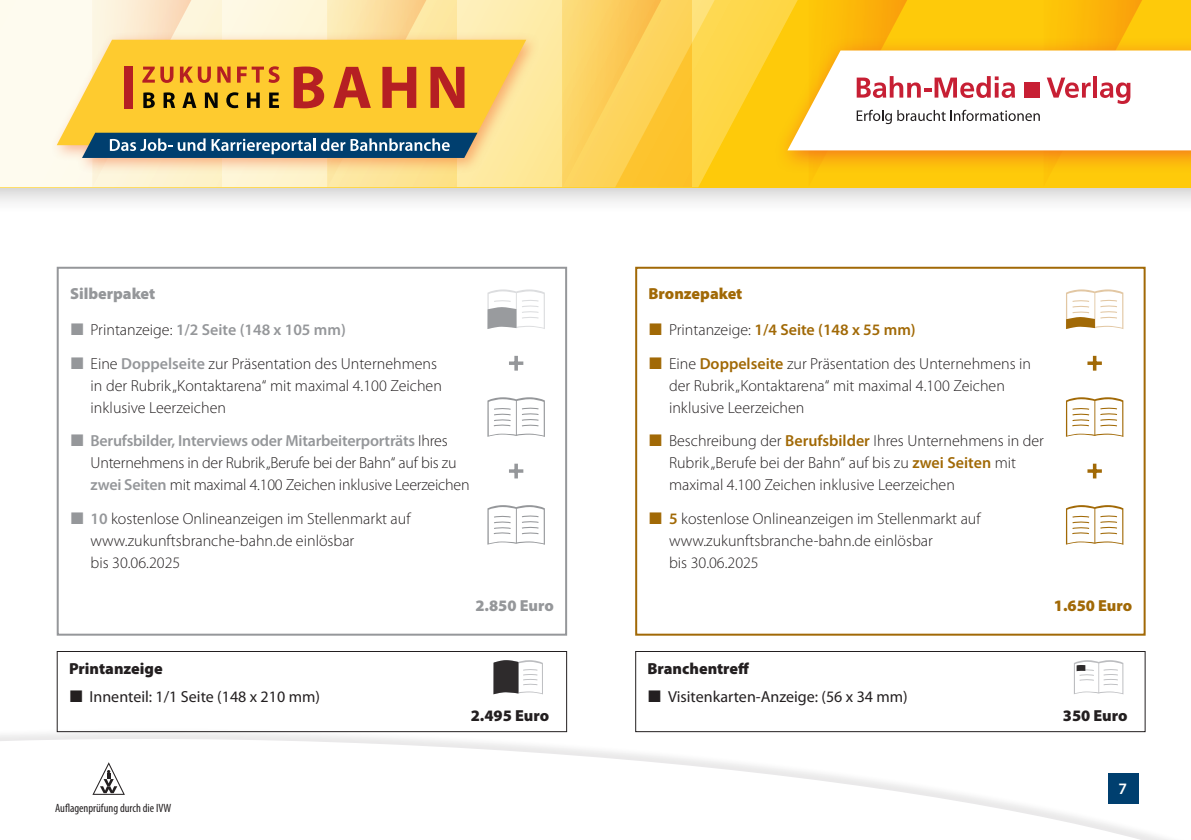
<style>
.page{position:relative;width:1191px;height:840px;background:#fff}
.page>*{position:absolute;margin:0;border:0;box-sizing:border-box;transform-origin:0 0}
.t1{font:300 16px/22px "Myriad Pro";color:#231f20}
.t2{font:16px "Myriad Pro";color:#231f20}
.t3{font:900 16px "Myriad Pro";color:#231f20}
.t4{font:900 16px "Myriad Pro";color:#a16906}
.t5{font:900 16px "Myriad Pro";color:#95979a}
.t6{font:600 16px "Myriad Pro";color:#fff}
.t7{font:condensed 12px "Myriad Pro";color:#231f20}
.s1{font-weight:600;color:#95979a}
.s2{font-weight:600;color:#a16906}
</style>
<div class="page">
<svg style="left:0;top:721px;width:1164px;height:118px"></svg>
<div style="left:0;top:0;width:1191px;height:215px;background:#231f20;opacity:.32"></div>
<svg style="left:715px;top:0;width:108px;height:187px"></svg>
<svg style="left:0;top:0;width:715px;height:187px"></svg>
<svg style="left:563px;top:0;width:129px;height:186px"></svg>
<div style="left:774px;top:36px;width:417px;height:138px;background:#f25b21;opacity:.75"></div>
<svg style="left:787px;top:50px;width:404px;height:100px"></svg>
<svg style="left:808px;top:0;width:364px;height:186px"></svg>
<div style="left:1024px;top:82px;width:16px;height:15px;background:#c71f34"></div>
<div style="left:50px;top:32px;width:490px;height:142px;background:#f25b21;opacity:.45"></div>
<svg style="left:57px;top:40px;width:469px;height:105px"></svg>
<svg style="left:82px;top:0;width:395px;height:186px"></svg>
<div style="left:1108px;top:772px;width:30px;height:31px;background:#003f6f"></div>
<svg style="left:92px;top:761px;width:33px;height:33px"></svg>
<div style="left:635px;top:266px;width:510px;height:369px;border:2px solid #a16906"></div>
<svg style="left:1066px;top:289px;width:57px;height:40px"></svg>
<svg style="left:1066px;top:397px;width:57px;height:40px"></svg>
<svg style="left:1066px;top:505px;width:57px;height:39px"></svg>
<svg style="left:1087px;top:355px;width:15px;height:16px"></svg>
<svg style="left:1087px;top:463px;width:15px;height:16px"></svg>
<div style="left:57px;top:266px;width:510px;height:369px;border:2px solid #95979a"></div>
<svg style="left:487px;top:289px;width:58px;height:40px"></svg>
<svg style="left:487px;top:397px;width:58px;height:40px"></svg>
<svg style="left:487px;top:505px;width:58px;height:39px"></svg>
<svg style="left:509px;top:355px;width:15px;height:16px"></svg>
<svg style="left:509px;top:463px;width:15px;height:16px"></svg>
<div style="left:57px;top:650px;width:510px;height:81px;border:1px solid #231f20"></div>
<div style="left:635px;top:650px;width:510px;height:81px;border:1px solid #231f20"></div>
<svg style="left:493px;top:660px;width:50px;height:34px"></svg>
<svg style="left:1074px;top:660px;width:49px;height:34px"></svg>
<p class="t5" style="left:70px;top:283px;width:87px">Silberpaket</p>
<p class="t1" style="left:91px;top:313px;width:348px;line-height:33.4px">Printanzeige: <span class="s1">1/2 Seite (148 x 105 mm)<br></span>Eine <span class="s1">Doppelseite</span> zur Präsentation des Unternehmens</p>
<p class="t1" style="left:91px;top:374px;width:353px">in der Rubrik „Kontaktarena“ mit maximal 4.100 Zeichen inklusive Leerzeichen</p>
<p class="t1" style="left:91px;top:429px;width:380px"><span class="s1">Berufsbilder, Interviews oder Mitarbeiterporträts</span> Ihres<br>Unternehmens in der Rubrik „Berufe bei der Bahn“ auf bis zu <span class="s1">zwei Seiten</span> mit maximal 4.100 Zeichen inklusive Leerzeichen</p>
<p class="t1" style="left:91px;top:507px;width:321px"><span class="s1">10</span> kostenlose Onlineanzeigen im Stellenmarkt auf www.zukunftsbranche-bahn.de einlösbar<br>bis 30.06.2025</p>
<p class="t4" style="left:648px;top:283px;width:95px">Bronzepaket</p>
<p class="t1" style="left:669px;top:313px;width:363px;line-height:33.4px">Printanzeige: <span class="s2">1/4 Seite (148 x 55 mm)<br></span>Eine <span class="s2">Doppelseite</span> zur Präsentation des Unternehmens in</p>
<p class="t1" style="left:669px;top:374px;width:337px">der Rubrik „Kontaktarena“ mit maximal 4.100 Zeichen inklusive Leerzeichen</p>
<p class="t1" style="left:669px;top:429px;width:376px">Beschreibung der <span class="s2">Berufsbilder</span> Ihres Unternehmens in der<br>Rubrik „Berufe bei der Bahn“ auf bis zu <span class="s2">zwei Seiten</span> mit maximal 4.100 Zeichen inklusive Leerzeichen</p>
<p class="t1" style="left:669px;top:507px;width:313px"><span class="s2">5</span> kostenlose Onlineanzeigen im Stellenmarkt auf www.zukunftsbranche-bahn.de einlösbar<br>bis 30.06.2025</p>
<p class="t5" style="left:475px;top:595px;width:80px">2.850 Euro</p>
<p class="t4" style="left:1054px;top:595px;width:80px">1.650 Euro</p>
<p class="t3" style="left:69px;top:657px;width:95px">Printanzeige</p>
<p class="t2" style="left:90px;top:686px;width:232px">Innenteil: 1/1 Seite (148 x 210 mm)</p>
<p class="t3" style="left:647px;top:657px;width:103px">Branchentreff</p>
<p class="t2" style="left:668px;top:686px;width:241px">Visitenkarten-Anzeige: (56 x 34 mm)</p>
<p class="t3" style="left:471px;top:704px;width:80px">2.495 Euro</p>
<p class="t3" style="left:1063px;top:704px;width:66px">350 Euro</p>
<p class="t6" style="left:1118px;top:778px;width:10px">7</p>
<p class="t7" style="left:55px;top:800px;width:118px">Auflagenprüfung durch die IVW</p>
</div>
